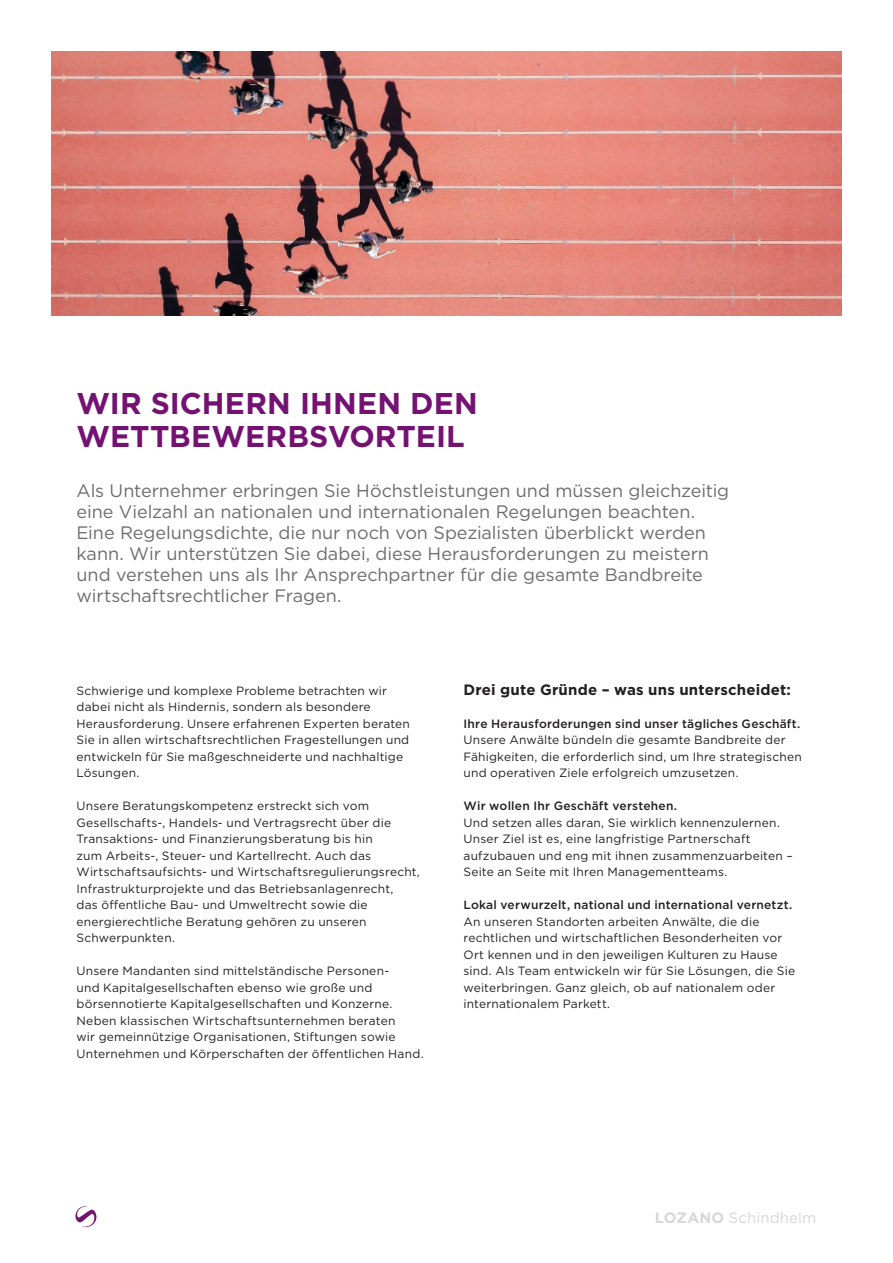
<style>
.page{position:relative;width:893px;height:1263px;background:#fff}
.page>*{position:absolute;margin:0;border:0;box-sizing:border-box;transform-origin:0 0}
._2022_Überschrift{font:700 30px/33px "Gotham";color:#741272}
.Überschrift{font:18px/21px "Gotham";color:#6c6d70}
.Subtitel{font:700 15px "Gotham";letter-spacing:.01em;color:#231f20}
.t1{font:15px "Gotham";letter-spacing:.01em;color:#d6d7d9}
.pre-Text{font:12px/16.5px "Gotham";letter-spacing:.015em;color:#231f20}
.s1{font-weight:500}
.s2{font-weight:700}
</style>
<div class="page">
<svg style="left:75px;top:1206px;width:22px;height:21px"></svg>
<img style="left:51px;top:51px;width:791px;height:264px">
<p class="_2022_Überschrift" style="left:77px;top:387px;width:403px">WIR SICHERN IHNEN DEN<br>WETTBEWERBSVORTEIL</p>
<p class="Überschrift" style="left:77px;top:479px;width:654px">Als Unternehmer erbringen Sie Höchstleistungen und müssen gleichzeitig eine Vielzahl an nationalen und internationalen Regelungen beachten.<br>Eine Regelungsdichte, die nur noch von Spezialisten überblickt werden kann. Wir unterstützen Sie dabei, diese Herausforderungen zu meistern und verstehen uns als Ihr Ansprechpartner für die gesamte Bandbreite wirtschaftsrechtlicher Fragen.</p>
<p class="pre-Text" style="left:77px;top:682px;width:335px">Schwierige und komplexe Probleme betrachten wir dabei nicht als Hindernis, sondern als besondere Herausforderung. Unsere erfahrenen Experten beraten Sie in allen wirtschaftsrechtlichen Fragestellungen und entwickeln für Sie maßgeschneiderte und nachhaltige Lösungen.</p>
<p class="pre-Text" style="left:77px;top:797px;width:345px">Unsere Beratungskompetenz erstreckt sich vom Gesellschafts-, Handels- und Vertragsrecht über die Transaktions- und Finanzierungsberatung bis hin<br>zum Arbeits-, Steuer- und Kartellrecht. Auch das Wirtschaftsaufsichts- und Wirtschaftsregulierungsrecht, Infrastrukturprojekte und das Betriebsanlagenrecht,<br>das öffentliche Bau- und Umweltrecht sowie die energierechtliche Beratung gehören zu unseren Schwerpunkten.</p>
<p class="pre-Text" style="left:77px;top:962px;width:349px">Unsere Mandanten sind mittelständische Personen-<br>und Kapitalgesellschaften ebenso wie große und börsennotierte Kapitalgesellschaften und Konzerne.<br>Neben klassischen Wirtschaftsunternehmen beraten<br>wir gemeinnützige Organisationen, Stiftungen sowie Unternehmen und Körperschaften der öffentlichen Hand.</p>
<p class="Subtitel" style="left:463px;top:679px;width:329px">Drei gute Gründe – was uns unterscheidet:</p>
<p class="pre-Text" style="left:463px;top:715px;width:340px"><span class="s1">Ihre Herausforderungen sind unser tägliches Geschäft.<br></span>Unsere Anwälte bündeln die gesamte Bandbreite der Fähigkeiten, die erforderlich sind, um Ihre strategischen und operativen Ziele erfolgreich umzusetzen.</p>
<p class="pre-Text" style="left:463px;top:797px;width:331px"><span class="s1">Wir wollen Ihr Geschäft verstehen.<br></span>Und setzen alles daran, Sie wirklich kennenzulernen.<br>Unser Ziel ist es, eine langfristige Partnerschaft aufzubauen und eng mit ihnen zusammenzuarbeiten – Seite an Seite mit Ihren Managementteams.</p>
<p class="pre-Text" style="left:463px;top:896px;width:333px"><span class="s1">Lokal verwurzelt, national und international vernetzt.<br></span>An unseren Standorten arbeiten Anwälte, die die rechtlichen und wirtschaftlichen Besonderheiten vor Ort kennen und in den jeweiligen Kulturen zu Hause sind. Als Team entwickeln wir für Sie Lösungen, die Sie weiterbringen. Ganz gleich, ob auf nationalem oder internationalem Parkett.</p>
<p class="t1" style="left:655px;top:1208px;width:163px"><span class="s2">LOZANO</span> Schindhelm</p>
</div>
